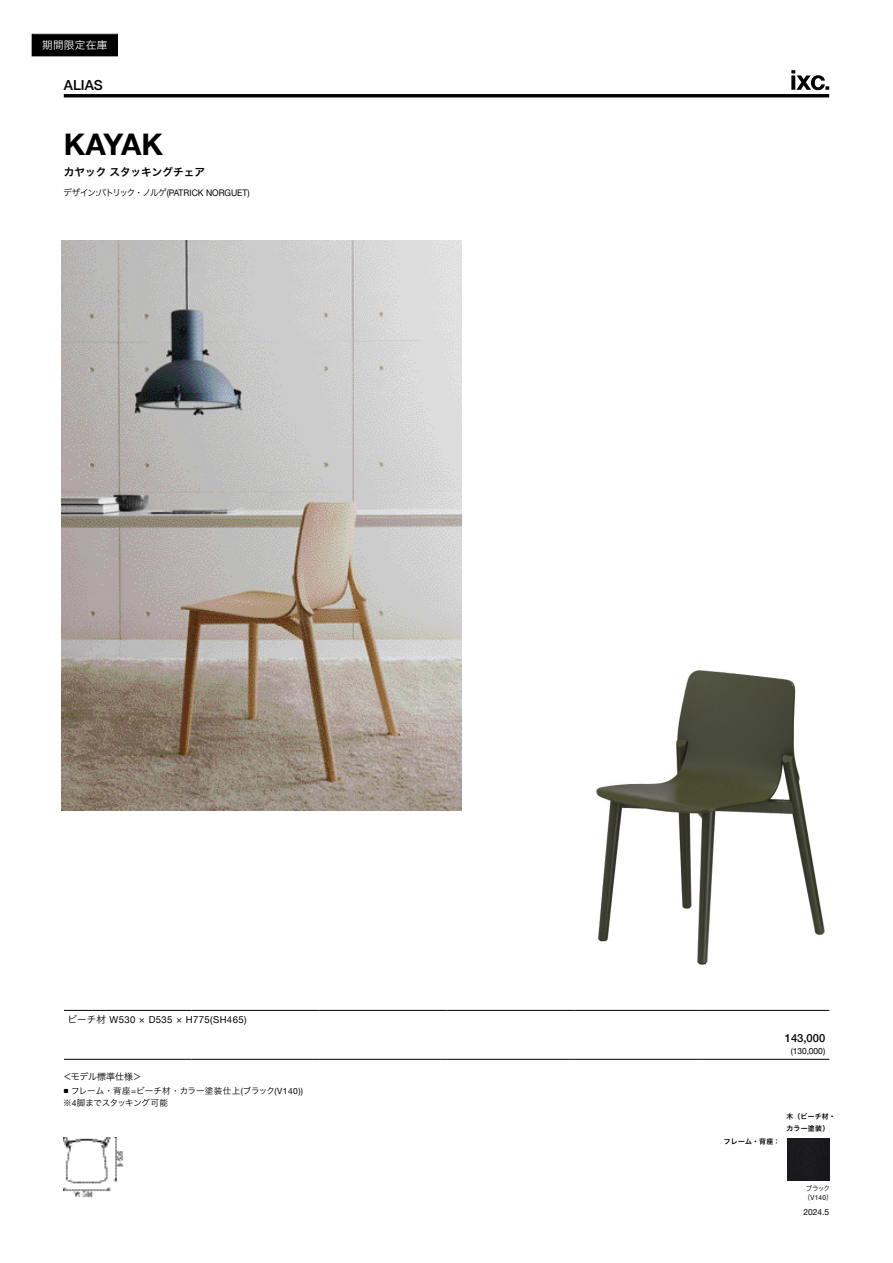
<style>
.page{position:relative;width:893px;height:1263px;background:#fff}
.page>*{position:absolute;margin:0;border:0;box-sizing:border-box;transform-origin:0 0}
.t1{font:700 29.7px "Helvetica Neue";letter-spacing:-.035em;color:#000}
.t2{font:500 13.8px "Helvetica Neue";color:#000}
.t3{font:500 11.1px "Helvetica Neue";letter-spacing:.005em;color:#000}
.t4{font:10.65px "Hira Kaku Pro W6";color:#000}
.t5{font:10.65px "Hira Kaku Pro W3";letter-spacing:.03em;color:#fff}
.t6{font:9.6px "Helvetica Neue";letter-spacing:.04em;color:#000}
.t7{font:9px "Helvetica Neue";color:#000;scale:.95 1}
.t8{font:9px "Hira Kaku Pro W3";letter-spacing:-.01em;color:#000}
.t9{font:8.55px/12.8px "Hira Kaku Pro W3";letter-spacing:-.015em;color:#000}
.t10{font:8.55px "Helvetica Neue";letter-spacing:-.01em;color:#000}
.t11{font:8.4px "Helvetica Neue";color:#000}
.t12{font:6.9px/11.7px "Hira Kaku Pro W6";letter-spacing:.035em;color:#000}
.t13{font:6.9px "Helvetica Neue";color:#000;scale:.95 1}
.t14{font:6.9px "Hira Kaku Pro W3";color:#000;scale:.95 1}
.s1{font-family:"Hira Kaku Pro W3"}
.s2{font-size:5.25px}
.s3{font-family:"Helvetica Neue"}
</style>
<div class="page">
<hr style="left:64px;top:94px;width:765px;height:3px;background:#000">
<svg style="left:791px;top:70px;width:38px;height:20px"></svg>
<svg style="left:31px;top:34px;width:87px;height:23px"></svg>
<div style="left:33px;top:35px;width:84px;height:20px;border:1px solid #000"></div>
<hr style="left:64px;top:1010px;width:128px;height:1px;background:#000">
<hr style="left:192px;top:1010px;width:127px;height:1px;background:#000">
<hr style="left:319px;top:1010px;width:128px;height:1px;background:#000">
<hr style="left:447px;top:1010px;width:127px;height:1px;background:#000">
<hr style="left:574px;top:1010px;width:128px;height:1px;background:#000">
<hr style="left:702px;top:1010px;width:127px;height:1px;background:#000">
<hr style="left:64px;top:1059px;width:128px;height:1px;background:#000">
<hr style="left:192px;top:1059px;width:127px;height:1px;background:#000">
<hr style="left:319px;top:1059px;width:128px;height:1px;background:#000">
<hr style="left:447px;top:1059px;width:127px;height:1px;background:#000">
<hr style="left:574px;top:1059px;width:128px;height:1px;background:#000">
<hr style="left:702px;top:1059px;width:127px;height:1px;background:#000">
<img style="left:64px;top:1137px;width:60px;height:61px">
<img style="left:62px;top:240px;width:399px;height:570px">
<img style="left:596px;top:670px;width:229px;height:295px">
<div style="left:787px;top:1138px;width:42px;height:42px;background:#1a1a1d"></div>
<p class="t5" style="left:42px;top:36px;width:67px">期間限定在庫</p>
<h2 class="t2" style="left:64px;top:74px;width:41px">ALIAS</h2>
<h1 class="t1" style="left:64px;top:121px;width:101px">KAYAK</h1>
<p class="t4" style="left:64px;top:162px;width:143px">カヤックスタッキングチェア</p>
<p class="t7" style="left:64px;top:186px;width:197px"><span class="s1">デザイン</span>:<span class="s1">パトリック・ノルゲ</span>(PATRICK NORGUET)</p>
<p class="t6" style="left:67px;top:1013px;width:181px"><span class="s1">ビーチ材</span> W530 <span class="s1">×</span> D535 <span class="s1">×</span> H775(SH465)</p>
<p class="t8" style="left:63px;top:1069px;width:80px">＜モデル標準仕様＞</p>
<p class="t9" style="left:63px;top:1083px;width:241px"><span class="s2">■</span> フレーム・背座<span class="s3">=</span>ビーチ材・カラー塗装仕上<span class="s3">(</span>ブラック<span class="s3">(V140)) </span>※<span class="s3">4</span>脚までスタッキング可能</p>
<p class="t3" style="left:785px;top:1029px;width:42px">143,000</p>
<p class="t10" style="left:791px;top:1044px;width:36px">(130,000)</p>
<p class="t12" style="left:724px;top:1135px;width:58px">フレーム・背座：</p>
<p class="t12" style="left:786px;top:1110px;width:51px">木（ビーチ材・カラー塗装）</p>
<p class="t14" style="left:806px;top:1182px;width:27px">ブラック</p>
<p class="t13" style="left:804px;top:1192px;width:32px"><span class="s1">（</span>V140<span class="s1">）</span></p>
<p class="t11" style="left:803px;top:1206px;width:27px">2024.5</p>
</div>
